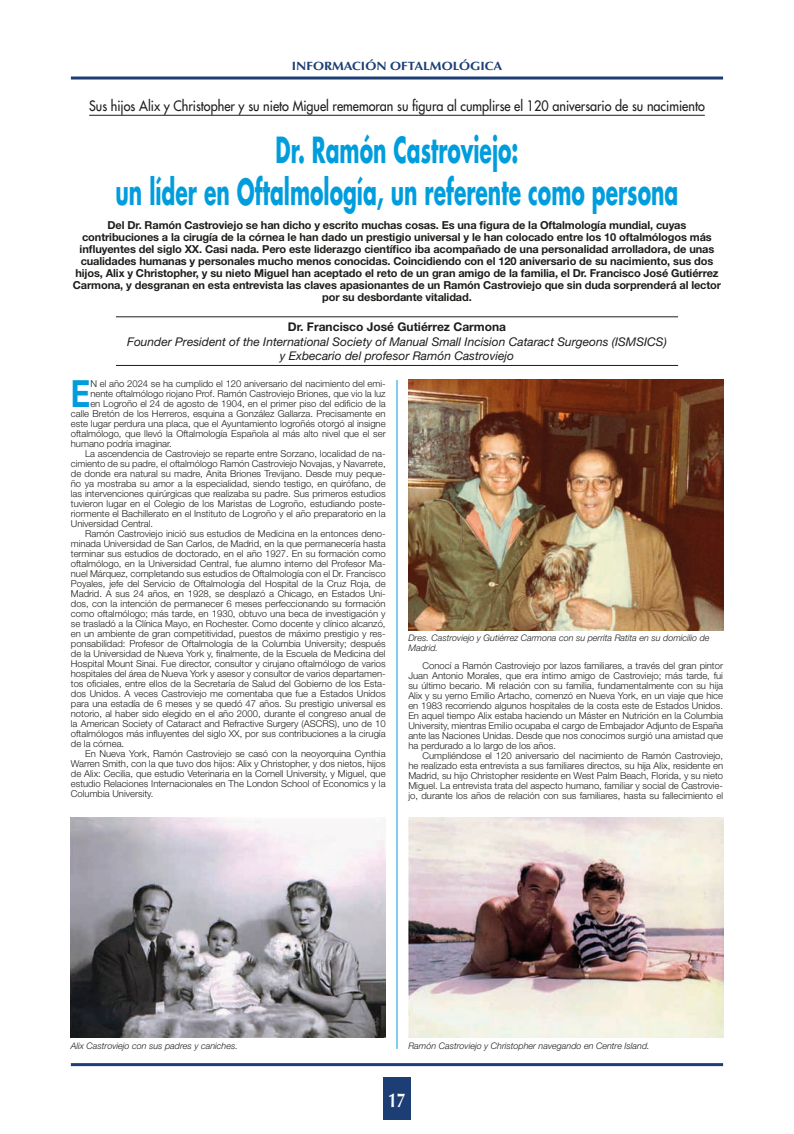
<style>
.page{position:relative;width:794px;height:1134px;background:#fff}
.page>*{position:absolute;margin:0;border:0;box-sizing:border-box;transform-origin:0 0}
.t1{font:700 37.5px "Helvetica Neue LT Std";color:#009ddd;scale:.8 1}
.t2{font:700 35px/42px "Futura Std";color:#009ddd;text-align:center;scale:.58 1}
.t3{font:700 20px "Optima LT Std";color:#fff;scale:.8 1}
.t4{font:500 14px "Futura Std";color:#1d1d1b;scale:.9 1}
.t5{font:italic 12px/14.4px "Helvetica Neue LT Std";color:#1d1d1b;text-align:center}
.t6{font:700 12px "Helvetica Neue LT Std";color:#1d1d1b}
.t7{font:700 12px "Optima LT Std";color:#1c3e75;scale:1.1 1}
.t8{font:700 11px/12px "Helvetica Neue LT Std";letter-spacing:-.01em;color:#1d1d1b;text-align:center}
.t9{font:300 9.5px/10px "Helvetica Neue LT Std";color:#1d1d1b;text-align:justify}
.t10{font:italic 300 9px/9.5px "Helvetica Neue LT Std";color:#1d1d1b}
</style>
<div class="page">
<div style="left:383px;top:1078px;width:28px;height:42px;background:#1c3e75"></div>
<hr style="left:71px;top:77px;width:652px;height:3px;background:#1c3e75">
<hr style="left:71px;top:1063px;width:652px;height:3px;background:#1c3e75">
<hr style="left:89px;top:115px;width:616px;height:1px;background:#1d1d1b">
<hr style="left:116px;top:317px;width:562px;height:1px;background:#1d1d1b">
<hr style="left:116px;top:365px;width:562px;height:1px;background:#1d1d1b">
<img style="left:408px;top:380px;width:315px;height:250px">
<img style="left:71px;top:818px;width:315px;height:219px">
<img style="left:408px;top:818px;width:315px;height:219px">
<hr style="left:397px;top:380px;width:1px;height:669px;background:#009ddd">
<p class="t7" style="left:292px;top:59px;width:193px">INFORMACIÓN OFTALMOLÓGICA</p>
<h3 class="t4" style="left:89px;top:97px;width:685px">Sus hijos Alix y Christopher y su nieto Miguel rememoran su figura al cumplirse el 120 aniversario de su nacimiento</h3>
<h2 class="t2" style="left:116px;top:128px;width:971px">Dr. Ramón Castroviejo:<br>un líder en Oftalmología, un referente como persona</h2>
<p class="t8" style="left:73px;top:219px;width:650px">Del Dr. Ramón Castroviejo se han dicho y escrito muchas cosas. Es una figura de la Oftalmología mundial, cuyas contribuciones a la cirugía de la córnea le han dado un prestigio universal y le han colocado entre los 10 oftalmólogos más influyentes del siglo XX. Casi nada. Pero este liderazgo científico iba acompañado de una personalidad arrolladora, de unas cualidades humanas y personales mucho menos conocidas. Coincidiendo con el 120 aniversario de su nacimiento, sus dos hijos, Alix y Christopher, y su nieto Miguel han aceptado el reto de un gran amigo de la familia, el Dr. Francisco José Gutiérrez Carmona, y desgranan en esta entrevista las claves apasionantes de un Ramón Castroviejo que sin duda sorprenderá al lector por su desbordante vitalidad.</p>
<p class="t6" style="left:288px;top:320px;width:220px">Dr. Francisco José Gutiérrez Carmona</p>
<p class="t5" style="left:127px;top:334px;width:541px">Founder President of the International Society of Manual Small Incision Cataract Surgeons (ISMSICS) y Exbecario del profesor Ramón Castroviejo</p>
<h1 class="t1" style="left:71px;top:370px;width:26px">E</h1>
<p class="t9" style="left:90px;top:378px;width:297px">N el año 2024 se ha cumplido el 120 aniversario del nacimiento del emi-</p>
<p class="t9" style="left:90px;top:388px;width:297px">nente oftalmólogo riojano Prof. Ramón Castroviejo Briones, que vio la luz</p>
<p class="t9" style="left:90px;top:398px;width:297px">en Logroño el 24 de agosto de 1904, en el primer piso del edificio de la</p>
<p class="t9" style="left:71px;top:408px;width:316px">calle Bretón de los Herreros, esquina a González Gallarza. Precisamente en</p>
<p class="t9" style="left:71px;top:418px;width:316px">este lugar perdura una placa, que el Ayuntamiento logroñés otorgó al insigne</p>
<p class="t9" style="left:71px;top:428px;width:316px">oftalmólogo, que llevó la Oftalmología Española al más alto nivel que el ser</p>
<p class="t9" style="left:71px;top:438px;width:103px">humano podría imaginar.</p>
<p class="t9" style="left:85px;top:448px;width:302px">La ascendencia de Castroviejo se reparte entre Sorzano, localidad de na-</p>
<p class="t9" style="left:71px;top:458px;width:316px">cimiento de su padre, el oftalmólogo Ramón Castroviejo Novajas, y Navarrete,</p>
<p class="t9" style="left:71px;top:468px;width:316px">de donde era natural su madre, Anita Briones Trevijano. Desde muy peque-</p>
<p class="t9" style="left:71px;top:478px;width:316px">ño ya mostraba su amor a la especialidad, siendo testigo, en quirófano, de</p>
<p class="t9" style="left:71px;top:488px;width:316px">las intervenciones quirúrgicas que realizaba su padre. Sus primeros estudios</p>
<p class="t9" style="left:71px;top:498px;width:316px">tuvieron lugar en el Colegio de los Maristas de Logroño, estudiando poste-</p>
<p class="t9" style="left:71px;top:508px;width:316px">riormente el Bachillerato en el Instituto de Logroño y el año preparatorio en la</p>
<p class="t9" style="left:71px;top:518px;width:84px">Universidad Central.</p>
<p class="t9" style="left:85px;top:528px;width:302px">Ramón Castroviejo inició sus estudios de Medicina en la entonces deno-</p>
<p class="t9" style="left:71px;top:538px;width:316px">minada Universidad de San Carlos, de Madrid, en la que permanecería hasta</p>
<p class="t9" style="left:71px;top:548px;width:316px">terminar sus estudios de doctorado, en el año 1927. En su formación como</p>
<p class="t9" style="left:71px;top:558px;width:316px">oftalmólogo, en la Universidad Central, fue alumno interno del Profesor Ma-</p>
<p class="t9" style="left:71px;top:568px;width:316px">nuel Márquez, completando sus estudios de Oftalmología con el Dr. Francisco</p>
<p class="t9" style="left:71px;top:578px;width:316px">Poyales, jefe del Servicio de Oftalmología del Hospital de la Cruz Roja, de</p>
<p class="t9" style="left:71px;top:588px;width:316px">Madrid. A sus 24 años, en 1928, se desplazó a Chicago, en Estados Uni-</p>
<p class="t9" style="left:71px;top:598px;width:316px">dos, con la intención de permanecer 6 meses perfeccionando su formación</p>
<p class="t9" style="left:71px;top:608px;width:316px">como oftalmólogo; más tarde, en 1930, obtuvo una beca de investigación y</p>
<p class="t9" style="left:71px;top:618px;width:316px">se trasladó a la Clínica Mayo, en Rochester. Como docente y clínico alcanzó,</p>
<p class="t9" style="left:71px;top:628px;width:316px">en un ambiente de gran competitividad, puestos de máximo prestigio y res-</p>
<p class="t9" style="left:71px;top:638px;width:316px">ponsabilidad: Profesor de Oftalmología de la Columbia University; después</p>
<p class="t9" style="left:71px;top:648px;width:316px">de la Universidad de Nueva York y, finalmente, de la Escuela de Medicina del</p>
<p class="t9" style="left:71px;top:658px;width:316px">Hospital Mount Sinai. Fue director, consultor y cirujano oftalmólogo de varios</p>
<p class="t9" style="left:71px;top:668px;width:316px">hospitales del área de Nueva York y asesor y consultor de varios departamen-</p>
<p class="t9" style="left:71px;top:678px;width:316px">tos oficiales, entre ellos de la Secretaría de Salud del Gobierno de los Esta-</p>
<p class="t9" style="left:71px;top:688px;width:316px">dos Unidos. A veces Castroviejo me comentaba que fue a Estados Unidos</p>
<p class="t9" style="left:71px;top:698px;width:316px">para una estadía de 6 meses y se quedó 47 años. Su prestigio universal es</p>
<p class="t9" style="left:71px;top:708px;width:316px">notorio, al haber sido elegido en el año 2000, durante el congreso anual de</p>
<p class="t9" style="left:71px;top:718px;width:316px">la American Society of Cataract and Refractive Surgery (ASCRS), uno de 10</p>
<p class="t9" style="left:71px;top:728px;width:316px">oftalmólogos más influyentes del siglo XX, por sus contribuciones a la cirugía</p>
<p class="t9" style="left:71px;top:738px;width:55px">de la córnea.</p>
<p class="t9" style="left:85px;top:748px;width:302px">En Nueva York, Ramón Castroviejo se casó con la neoyorquina Cynthia</p>
<p class="t9" style="left:71px;top:758px;width:316px">Warren Smith, con la que tuvo dos hijos: Alix y Christopher, y dos nietos, hijos</p>
<p class="t9" style="left:71px;top:768px;width:316px">de Alix: Cecilia, que estudio Veterinaria en la Cornell University, y Miguel, que</p>
<p class="t9" style="left:71px;top:778px;width:316px">estudio Relaciones Internacionales en The London School of Economics y la</p>
<p class="t9" style="left:71px;top:788px;width:84px">Columbia University.</p>
<p class="t10" style="left:408px;top:633px;width:303px">Dres. Castroviejo y Gutiérrez Carmona con su perrita Ratita en su domicilio de<br>Madrid.</p>
<p class="t9" style="left:408px;top:661px;width:316px;text-indent:14px">Conocí a Ramón Castroviejo por lazos familiares, a través del gran pintor Juan Antonio Morales, que era íntimo amigo de Castroviejo; más tarde, fui su último becario. Mi relación con su familia, fundamentalmente con su hija Alix y su yerno Emilio Artacho, comenzó en Nueva York, en un viaje que hice en 1983 recorriendo algunos hospitales de la costa este de Estados Unidos.<br>En aquel tiempo Alix estaba haciendo un Máster en Nutrición en la Columbia University, mientras Emilio ocupaba el cargo de Embajador Adjunto de España ante las Naciones Unidas. Desde que nos conocimos surgió una amistad que ha perdurado a lo largo de los años.</p>
<p class="t9" style="left:408px;top:751px;width:316px;text-indent:14px">Cumpliéndose el 120 aniversario del nacimiento de Ramón Castroviejo, he realizado esta entrevista a sus familiares directos, su hija Alix, residente en Madrid, su hijo Christopher residente en West Palm Beach, Florida, y su nieto Miguel. La entrevista trata del aspecto humano, familiar y social de Castrovie&shy;jo, durante los años de relación con sus familiares, hasta su fallecimiento el</p>
<p class="t10" style="left:71px;top:1041px;width:169px">Alix Castroviejo con sus padres y caniches.</p>
<p class="t10" style="left:408px;top:1041px;width:243px">Ramón Castroviejo y Christopher navegando en Centre Island.</p>
<h3 class="t3" style="left:388px;top:1088px;width:24px">17</h3>
</div>
